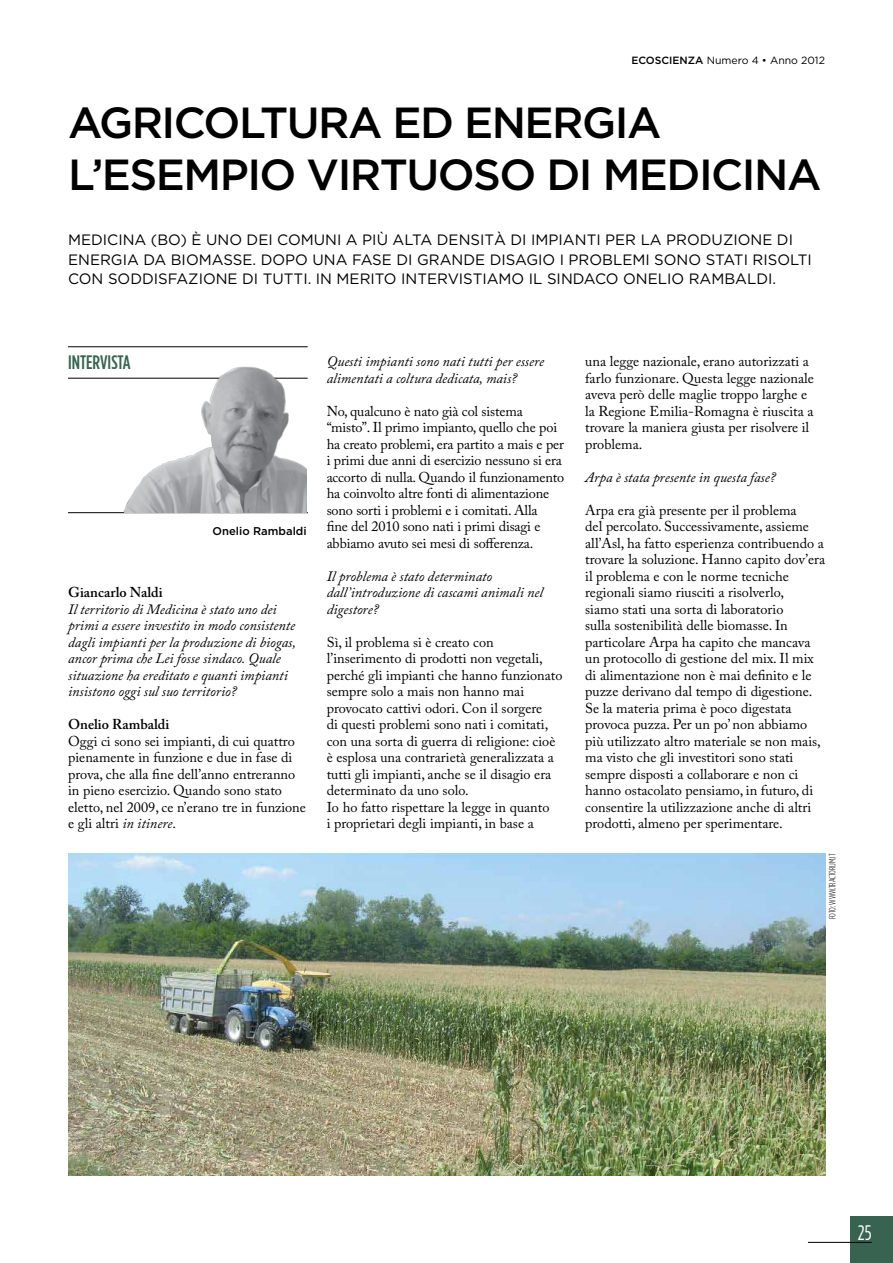
<style>
.page{position:relative;width:893px;height:1263px;background:#fff}
.page>*{position:absolute;margin:0;border:0;box-sizing:border-box;transform-origin:0 0}
.t1{font:500 43.5px/52.5px "Gotham";color:#000}
.t2{font:21px "Gotham Condensed";color:#fff}
.t3{font:500 19.5px "Gotham Condensed";color:#386351}
.t4{font:15px "Gotham";color:#000}
.t5{font:14.25px/16.5px "Adobe Caslon Pro";color:#000}
.t6{font:italic 14.25px/16.5px "Adobe Caslon Pro";color:#000}
.t7{font:600 14.25px "Adobe Caslon Pro";color:#000}
.t8{font:500 11.25px "Gotham";color:#000}
.t9{font:10.5px "Gotham";color:#000}
.t10{font:300 9px "Gotham Condensed";color:#000}
.s1{font-weight:500}
.s2{font-style:italic}
</style>
<div class="page">
<div style="left:850px;top:1216px;width:43px;height:47px;background:#386351"></div>
<hr style="left:808px;top:1242px;width:64px;height:1px;background:#000">
<hr style="left:68px;top:378px;width:240px;height:1px;background:#000">
<hr style="left:68px;top:512px;width:240px;height:1px;background:#000">
<hr style="left:68px;top:346px;width:240px;height:1px;background:#000">
<img style="left:68px;top:854px;width:757px;height:321px">
<img style="left:119px;top:366px;width:188px;height:147px">
<p class="t9" style="left:631px;top:55px;width:195px"><span class="s1">ECOSCIENZA</span> NUMERO 4 • ANNO 2012</p>
<h1 class="t1" style="left:68px;top:95px;width:32px">AGR</h1>
<h1 class="t1" style="left:68px;top:95px;width:755px;text-indent:93px">ICOLTURA ED ENERGIA<br>L’ESEMPIO VIRTUOSO DI M EDICINA</h1>
<p class="t4" style="left:68px;top:232px;width:24px">MEDICINA</p>
<p class="t4" style="left:151px;top:232px;width:105px">(BO) È UNO DEI</p>
<p class="t4" style="left:277px;top:232px;width:126px">COMUNI APIÙ ALTA</p>
<p class="t4" style="left:437px;top:232px;width:11px">DENSIT</p>
<p class="t4" style="left:494px;top:232px;width:47px">À DI IMPIANTI</p>
<p class="t4" style="left:605px;top:232px;width:11px">PER</p>
<p class="t4" style="left:641px;top:232px;width:38px">LA PROD</p>
<p class="t4" style="left:712px;top:232px;width:32px">UZIONE</p>
<p class="t4" style="left:777px;top:232px;width:8px">DI</p>
<p class="t4" style="left:68px;top:251px;width:11px">ENERGIA</p>
<p class="t4" style="left:143px;top:251px;width:39px">DA BIOMASSE</p>
<p class="t4" style="left:253px;top:251px;width:33px">. DOPO</p>
<p class="t4" style="left:312px;top:251px;width:50px">UNA FASE</p>
<p class="t4" style="left:396px;top:251px;width:33px">DI GRANDE</p>
<p class="t4" style="left:490px;top:251px;width:11px">DISAGIO</p>
<p class="t4" style="left:560px;top:251px;width:20px">I PROBLEMI</p>
<p class="t4" style="left:654px;top:251px;width:13px">SONO</p>
<p class="t4" style="left:706px;top:251px;width:9px">STATI</p>
<p class="t4" style="left:753px;top:251px;width:10px">RISOLTI</p>
<p class="t4" style="left:68px;top:271px;width:12px">CON</p>
<p class="t4" style="left:108px;top:271px;width:11px">SODDISFA</p>
<p class="t4" style="left:188px;top:271px;width:21px">ZIONE</p>
<p class="t4" style="left:242px;top:271px;width:105px">DI TUTTI. IN MERITO</p>
<p class="t4" style="left:401px;top:271px;width:11px">INTERVISTIAMO</p>
<p class="t4" style="left:529px;top:271px;width:30px">IL SINDACO</p>
<p class="t4" style="left:623px;top:271px;width:23px">ONELIO</p>
<p class="t4" style="left:689px;top:271px;width:22px">RAMBALDI</p>
<p class="t4" style="left:772px;top:271px;width:5px">.</p>
<h3 class="t3" style="left:68px;top:352px;width:32px">INTERVISTA</h3>
<p class="t8" style="left:213px;top:524px;width:96px">ONELIO RAMBALDI</p>
<p class="t7" style="left:68px;top:584px;width:96px">Giancarlo Naldi</p>
<p class="t6" style="left:68px;top:600px;width:229px">Il territorio di Medicina è stato uno dei primi a essere investito in modo consistente dagli impianti per la produzione di biogas, ancor prima che Lei fosse sindaco. Quale situazione ha ereditato e quanti impianti insistono oggi sul suo territorio?</p>
<p class="t7" style="left:68px;top:716px;width:103px">Onelio Rambaldi</p>
<p class="t5" style="left:68px;top:732px;width:239px">Oggi ci sono sei impianti, di cui quattro pienamente in funzione e due in fase di prova, che alla fine dell’anno entreranno in pieno esercizio. Quando sono stato eletto, nel 2009, ce n’erano tre in funzione e gli altri <span class="s2">in itinere</span>.</p>
<p class="t6" style="left:327px;top:353px;width:219px">Questi impianti sono nati tutti per essere alimentati a coltura dedicata, mais?</p>
<p class="t5" style="left:327px;top:402px;width:239px">No, qualcuno è nato già col sistema “misto”. Il primo impianto, quello che poi ha creato problemi, era partito a mais e per i primi due anni di esercizio nessuno si era accorto di nulla. Quando il funzionamento ha coinvolto altre fonti di alimentazione sono sorti i problemi e i comitati. Alla<br>fine del 2010 sono nati i primi disagi e abbiamo avuto sei mesi di sofferenza.</p>
<p class="t6" style="left:327px;top:567px;width:218px">Il problema è stato determinato dall’introduzione di cascami animali nel digestore?</p>
<p class="t5" style="left:327px;top:633px;width:237px">Sì, il problema si è creato con l’inserimento di prodotti non vegetali, perché gli impianti che hanno funzionato sempre solo a mais non hanno mai provocato cattivi odori. Con il sorgere<br>di questi problemi sono nati i comitati, con una sorta di guerra di religione: cioè è esplosa una contrarietà generalizzata a tutti gli impianti, anche se il disagio era determinato da uno solo.<br>Io ho fatto rispettare la legge in quanto<br>i proprietari degli impianti, in base a</p>
<p class="t5" style="left:585px;top:353px;width:230px">una legge nazionale, erano autorizzati a farlo funzionare. Questa legge nazionale aveva però delle maglie troppo larghe e la Regione Emilia-Romagna è riuscita a trovare la maniera giusta per risolvere il problema.</p>
<p class="t6" style="left:585px;top:468px;width:192px">Arpa è stata presente in questa fase?</p>
<p class="t5" style="left:585px;top:501px;width:241px">Arpa era già presente per il problema<br>del percolato. Successivamente, assieme all’Asl, ha fatto esperienza contribuendo a trovare la soluzione. Hanno capito dov’era il problema e con le norme tecniche regionali siamo riusciti a risolverlo,<br>siamo stati una sorta di laboratorio<br>sulla sostenibilità delle biomasse. In particolare Arpa ha capito che mancava un protocollo di gestione del mix. Il mix di alimentazione non è mai definito e le puzze derivano dal tempo di digestione.<br>Se la materia prima è poco digestata provoca puzza. Per un po’ non abbiamo più utilizzato altro materiale se non mais, ma visto che gli investitori sono stati sempre disposti a collaborare e non ci hanno ostacolato pensiamo, in futuro, di consentire la utilizzazione anche di altri prodotti, almeno per sperimentare.</p>
<p class="t10" style="left:828px;top:919px;width:66px;rotate:-90deg">FOTO: www.tractorum.it</p>
<h2 class="t2" style="left:858px;top:1221px;width:15px">25</h2>
</div>
